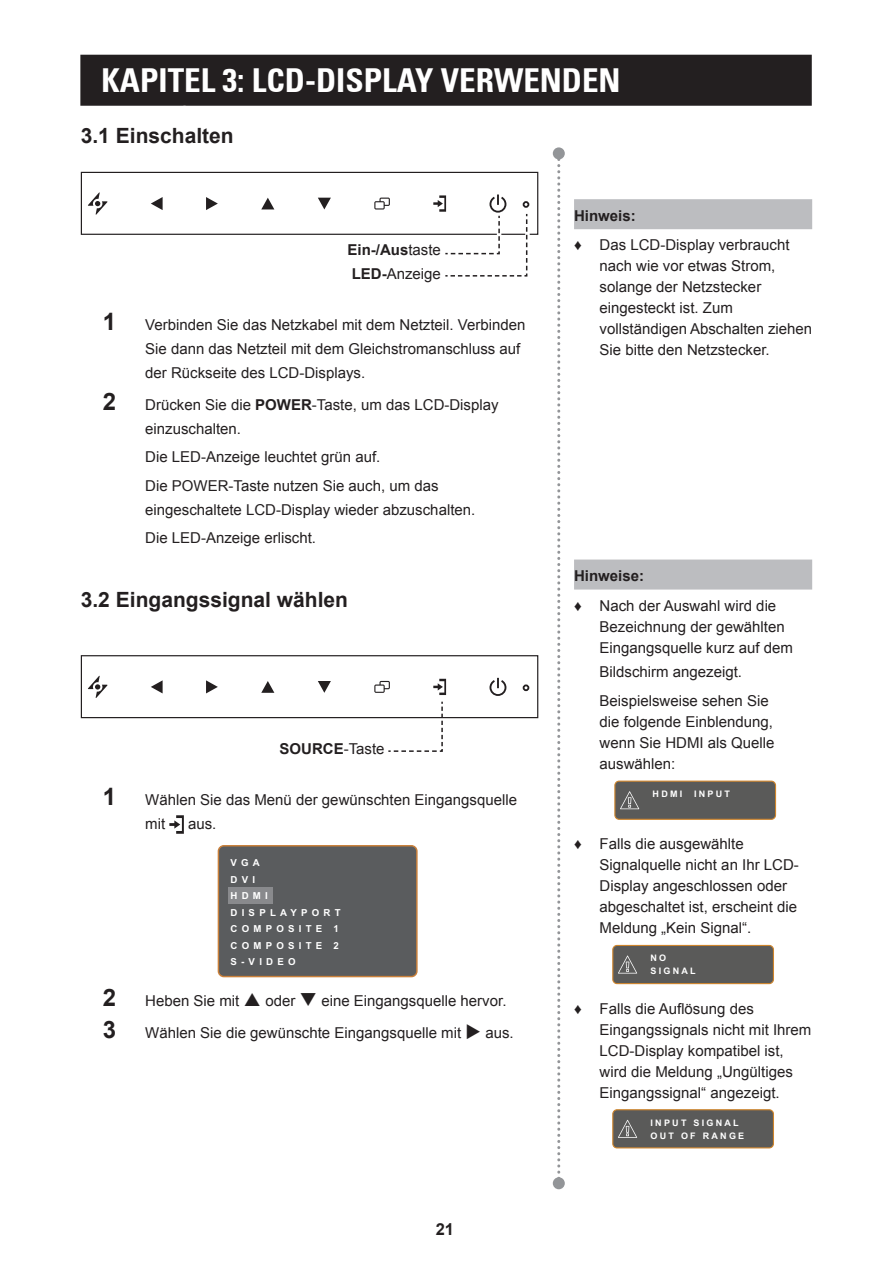
<style>
.page{position:relative;width:893px;height:1263px;background:#fff}
.page>*{position:absolute;margin:0;border:0;box-sizing:border-box;transform-origin:0 0}
.t1{font:700 condensed 33px "Univers 67";color:#fff}
.t2{font:700 21px "Arial";color:#231f20}
.t3{font:700 16.5px "Arial";color:#231f20}
.t4{font:15px/21px "Arial";color:#231f20}
.t5{font:700 15px/24px "Arial";color:#231f20}
.t6{font:700 9.6px/16.5px "Arial";letter-spacing:.44em;color:#fff}
.t7{font:700 9px/12.9px "Arial";letter-spacing:.25em;color:#fff}
.s1{font-weight:400}
.s2{font-weight:700;font-size:24px}
.s3{font-weight:700}
</style>
<div class="page">
<div style="left:81px;top:55px;width:730px;height:50px;background:#231f20"></div>
<div style="left:80px;top:55px;width:732px;height:51px;border:2px solid #231f20"></div>
<svg style="left:557px;top:159px;width:3px;height:1018px"></svg>
<div style="left:553px;top:147px;width:12px;height:12px;background:#939598;border-radius:50%"></div>
<div style="left:553px;top:1177px;width:12px;height:12px;background:#939598;border-radius:50%"></div>
<div style="left:574px;top:199px;width:238px;height:30px;background:#bcbdc0"></div>
<div style="left:574px;top:559px;width:238px;height:30px;background:#bcbdc0"></div>
<div style="left:615px;top:781px;width:160px;height:38px;background:#5a5a59;border-radius:4px"></div>
<div style="left:614px;top:780px;width:162px;height:40px;border:1px solid #cf852c;border-radius:4px"></div>
<svg style="left:620px;top:791px;width:19px;height:18px"></svg>
<div style="left:613px;top:945px;width:160px;height:38px;background:#5a5a59;border-radius:4px"></div>
<div style="left:612px;top:945px;width:162px;height:39px;border:1px solid #cf852c;border-radius:4px"></div>
<svg style="left:618px;top:955px;width:19px;height:18px"></svg>
<div style="left:613px;top:1110px;width:160px;height:38px;background:#5a5a59;border-radius:4px"></div>
<div style="left:612px;top:1109px;width:162px;height:39px;border:1px solid #cf852c;border-radius:4px"></div>
<svg style="left:618px;top:1120px;width:19px;height:18px"></svg>
<svg style="left:88px;top:193px;width:20px;height:22px"></svg>
<svg style="left:151px;top:197px;width:12px;height:13px"></svg>
<svg style="left:206px;top:197px;width:12px;height:13px"></svg>
<svg style="left:261px;top:198px;width:13px;height:11px"></svg>
<svg style="left:318px;top:198px;width:13px;height:11px"></svg>
<svg style="left:374px;top:198px;width:16px;height:11px"></svg>
<div style="left:81px;top:172px;width:457px;height:63px;border:1px solid #231f20"></div>
<svg style="left:433px;top:194px;width:99px;height:83px"></svg>
<svg style="left:88px;top:676px;width:20px;height:22px"></svg>
<svg style="left:151px;top:680px;width:12px;height:13px"></svg>
<svg style="left:206px;top:680px;width:12px;height:13px"></svg>
<svg style="left:261px;top:681px;width:13px;height:12px"></svg>
<svg style="left:318px;top:681px;width:13px;height:12px"></svg>
<svg style="left:489px;top:678px;width:17px;height:18px"></svg>
<div style="left:523px;top:684px;width:6px;height:7px;border:2px solid #231f20;border-radius:50%"></div>
<div style="left:81px;top:655px;width:457px;height:63px;border:1px solid #231f20"></div>
<svg style="left:374px;top:679px;width:73px;height:73px"></svg>
<svg style="left:169px;top:815px;width:15px;height:19px"></svg>
<div style="left:218px;top:846px;width:199px;height:130px;background:#5a5c5e;border-radius:6px"></div>
<div style="left:228px;top:887px;width:44px;height:17px;background:#898a8d"></div>
<div style="left:218px;top:845px;width:200px;height:132px;border:1px solid #ca803a;border-radius:6px"></div>
<h1 class="t1" style="left:102px;top:60px;width:520px">KAPITEL 3: LCD-DISPLAY VERWENDEN</h1>
<h2 class="t2" style="left:81px;top:122px;width:154px">3.1 Einschalten</h2>
<p class="t5" style="left:348px;top:239px;width:95px">Ein-/Aus<span class="s1">taste<br></span>LED-<span class="s1">Anzeige</span></p>
<p class="t4" style="left:145px;top:313px;width:382px;line-height:24px;text-indent:-43px"><span class="s2">1</span> Verbinden Sie das Netzkabel mit dem Netzteil. Verbinden<br>Sie dann das Netzteil mit dem Gleichstromanschluss auf der Rückseite des LCD-Displays.</p>
<p class="t4" style="left:145px;top:393px;width:355px;line-height:24px;text-indent:-43px"><span class="s2">2</span> Drücken Sie die <span class="s3">POWER</span>-Taste, um das LCD-Display einzuschalten.</p>
<p class="t4" style="left:145px;top:443px;width:295px;line-height:28.2px">Die LED-Anzeige leuchtet grün auf.<br>Die POWER-Taste nutzen Sie auch, um das</p>
<p class="t4" style="left:145px;top:495px;width:332px;line-height:28.2px">eingeschaltete LCD-Display wieder abzuschalten.<br>Die LED-Anzeige erlischt.</p>
<h2 class="t2" style="left:81px;top:586px;width:269px">3.2 Eingangssignal wählen</h2>
<p class="t5" style="left:280px;top:738px;width:107px">SOURCE<span class="s1">-Taste</span></p>
<p class="t4" style="left:145px;top:788px;width:373px;line-height:24px;text-indent:-43px"><span class="s2">1</span> Wählen Sie das Menü der gewünschten Eingangsquelle mit</p>
<p class="t4" style="left:188px;top:814px;width:30px">aus.</p>
<p class="t6" style="left:231px;top:854px;width:112px">VGA<br>DVI<br>HDMI<br>DISPLAYPORT<br>COMPOSITE 1<br>COMPOSITE 2<br>S-VIDEO</p>
<p class="t4" style="left:103px;top:990px;width:138px"><span class="s2">2</span> Heben Sie mit</p>
<p class="t4" style="left:103px;top:984px;width:413px;line-height:32.5px;text-indent:163px">oder ❑ eine Eingangsquelle hervor.<br><span class="s2">3</span> Wählen Sie die gewünschte Eingangsquelle mit ◆ aus.</p>
<p class="t3" style="left:436px;top:1218px;width:20px">21</p>
<p class="t4" style="left:574px;top:201px;width:217px;line-height:29.5px"><span class="s3">Hinweis:<br>♦</span> Das LCD-Display verbraucht</p>
<p class="t4" style="left:600px;top:256px;width:214px">nach wie vor etwas Strom, solange der Netzstecker eingesteckt ist. Zum vollständigen Abschalten ziehen<br>Sie bitte den Netzstecker.</p>
<p class="t4" style="left:574px;top:561px;width:204px;line-height:29.5px"><span class="s3">Hinweise:<br>♦</span> Nach der Auswahl wird die</p>
<p class="t4" style="left:600px;top:616px;width:195px">Bezeichnung der gewählten<br>Eingangsquelle kurz auf dem</p>
<p class="t4" style="left:600px;top:657px;width:171px;line-height:29.5px">Bildschirm angezeigt.<br>Beispielsweise sehen Sie</p>
<p class="t4" style="left:600px;top:711px;width:177px;text-align:justify">die folgende Einblendung, wenn Sie HDMI als Quelle auswählen:</p>
<p class="t7" style="left:653px;top:788px;width:31px">HDMI</p>
<p class="t7" style="left:694px;top:788px;width:37px">INPUT</p>
<p class="t4" style="left:600px;top:834px;width:201px;text-indent:-26px"><span class="s3">♦</span> Falls die ausgewählte<br>Signalquelle nicht an Ihr LCD-<br>Display angeschlossen oder abgeschaltet ist, erscheint die<br>Meldung „Kein Signal“.</p>
<p class="t7" style="left:650px;top:952px;width:47px">NO<br>SIGNAL</p>
<p class="t4" style="left:600px;top:998px;width:213px;text-indent:-26px"><span class="s3">♦</span> Falls die Auflösung des<br>Eingangssignals nicht mit Ihrem<br>LCD-Display kompatibel ist, wird die Meldung „Ungültiges<br>Eingangssignal“ angezeigt.</p>
<p class="t7" style="left:650px;top:1117px;width:95px">INPUT SIGNAL<br>OUT OF RANGE</p>
</div>
